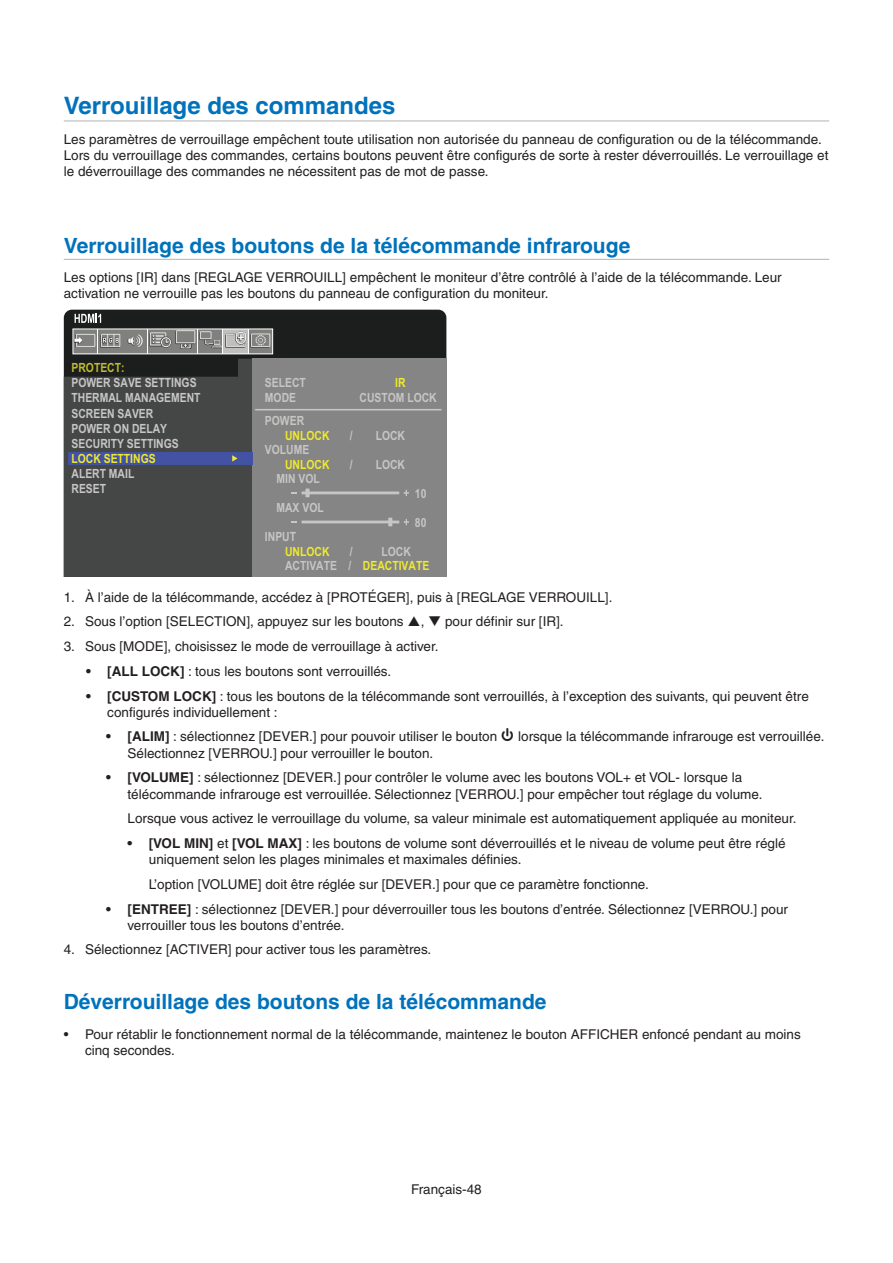
<style>
.page{position:relative;width:893px;height:1263px;background:#fff}
.page>*{position:absolute;margin:0;border:0;box-sizing:border-box;transform-origin:0 0}
.Head_2__top{font:700 24px "Helvetica";color:#0072bc}
.Head_3__line{font:700 21px "Helvetica";color:#0072bc}
.Head_3{font:700 21px "Helvetica";color:#0072bc}
.Body{font:13.5px/16.2px "Helvetica";color:#231f20}
.Indent_L3{font:13.5px "Helvetica";color:#231f20}
.Indent_L4{font:13.5px "Helvetica";color:#231f20}
.t1{font:700 12.6px/15.1px "Arial Narrow";color:#c7c6c5}
.t2{font:700 12.6px/14.4px "Arial Narrow";color:#eeea2e}
.s1{color:#bebc31}
.s2{color:#eeea2e}
.s3{color:#c7c6c5}
.s4{font-weight:700}
</style>
<div class="page">
<hr style="left:64px;top:121px;width:765px;height:1px;background:#b2b3b7">
<hr style="left:64px;top:259px;width:765px;height:1px;background:#b2b3b7">
<div style="left:64px;top:310px;width:382px;height:49px;background:#1c1d1d"></div>
<svg style="left:64px;top:359px;width:188px;height:218px;background:#414243"></svg>
<svg style="left:75px;top:314px;width:26px;height:9px"></svg>
<img style="left:75px;top:331px;width:196px;height:21px">
<svg style="left:98px;top:331px;width:1px;height:21px"></svg>
<svg style="left:123px;top:331px;width:1px;height:21px"></svg>
<svg style="left:148px;top:331px;width:1px;height:21px"></svg>
<svg style="left:173px;top:331px;width:1px;height:21px"></svg>
<svg style="left:198px;top:331px;width:1px;height:21px"></svg>
<svg style="left:223px;top:331px;width:1px;height:21px"></svg>
<svg style="left:248px;top:331px;width:1px;height:21px"></svg>
<div style="left:252px;top:359px;width:194px;height:218px;background:#858585"></div>
<hr style="left:255px;top:409px;width:186px;height:1px;background:#c7c6c5">
<div style="left:68px;top:453px;width:184px;height:12px;background:#4452a3"></div>
<svg style="left:232px;top:455px;width:6px;height:7px"></svg>
<hr style="left:302px;top:491px;width:97px;height:3px;background:#c7c6c5">
<div style="left:305px;top:489px;width:5px;height:8px;background:#c7c6c5"></div>
<svg style="left:404px;top:490px;width:5px;height:6px"></svg>
<hr style="left:302px;top:521px;width:97px;height:2px;background:#c7c6c5">
<svg style="left:388px;top:518px;width:4px;height:8px"></svg>
<svg style="left:404px;top:519px;width:5px;height:6px"></svg>
<div style="left:73px;top:329px;width:200px;height:25px;border:1px solid #fff"></div>
<p class="Head_2__top" style="left:64px;top:91px;width:333px">Verrouillage des commandes</p>
<p class="Body" style="left:64px;top:131px;width:766px">Les paramètres de verrouillage empêchent toute utilisation non autorisée du panneau de configuration ou de la télécommande.<br>Lors du verrouillage des commandes, certains boutons peuvent être configurés de sorte à rester déverrouillés. Le verrouillage et le déverrouillage des commandes ne nécessitent pas de mot de passe.</p>
<p class="Head_3__line" style="left:64px;top:232px;width:568px">Verrouillage des boutons de la télécommande infrarouge</p>
<p class="Body" style="left:64px;top:269px;width:719px">Les options [IR] dans [REGLAGE VERROUILL] empêchent le moniteur d’être contrôlé à l’aide de la télécommande. Leur activation ne verrouille pas les boutons du panneau de configuration du moniteur.</p>
<p class="t1" style="left:72px;top:359px;width:131px"><span class="s1">PROTECT:<br></span>POWER SAVE SETTINGS<br>THERMAL MANAGEMENT<br>SCREEN SAVER<br>POWER ON DELAY<br>SECURITY SETTINGS<br><span class="s2">LOCK SETTINGS<br></span>ALERT MAIL<br>RESET</p>
<p class="t1" style="left:265px;top:375px;width:42px">SELECT</p>
<p class="t2" style="left:395px;top:375px;width:12px">IR</p>
<p class="t1" style="left:265px;top:390px;width:33px">MODE</p>
<p class="t1" style="left:360px;top:390px;width:79px">CUSTOM LOCK</p>
<p class="t2" style="left:285px;top:413px;width:46px;text-indent:-20px"><span class="s3">POWER<br></span>UNLOCK</p>
<p class="t1" style="left:350px;top:427px;width:4px">/</p>
<p class="t1" style="left:376px;top:427px;width:31px">LOCK</p>
<p class="t1" style="left:285px;top:442px;width:46px;line-height:14.4px;text-indent:-20px">VOLUME<br><span class="s2">UNLOCK</span></p>
<p class="t1" style="left:276px;top:470px;width:45px">MIN VOL</p>
<p class="t1" style="left:276px;top:499px;width:49px">MAX VOL</p>
<p class="t1" style="left:350px;top:456px;width:4px">/</p>
<p class="t1" style="left:376px;top:456px;width:31px">LOCK</p>
<p class="t1" style="left:415px;top:485px;width:13px">10</p>
<p class="t1" style="left:415px;top:514px;width:13px">80</p>
<p class="t2" style="left:285px;top:529px;width:46px;text-indent:-20px"><span class="s3">INPUT<br></span>UNLOCK</p>
<p class="t1" style="left:285px;top:543px;width:146px;line-height:14.4px;text-indent:96px">LOCK<br>ACTIVATE / <span class="s2">DEACTIVATE</span></p>
<p class="t1" style="left:350px;top:543px;width:4px">/</p>
<p class="Body" style="left:64px;top:589px;width:550px">1. À l’aide de la télécommande, accédez à [PROTÉGER], puis à [REGLAGE VERROUILL].</p>
<p class="Body" style="left:64px;top:613px;width:341px">2. Sous l’option [SELECTION], appuyez sur les boutons</p>
<p class="Body" style="left:421px;top:613px;width:145px">, ❑ pour définir sur [IR].</p>
<p class="Body" style="left:64px;top:638px;width:376px">3. Sous [MODE], choisissez le mode de verrouillage à activer.</p>
<p class="Body" style="left:86px;top:663px;width:307px"><span class="s4">• [ALL LOCK]</span> : tous les boutons sont verrouillés.</p>
<p class="Body" style="left:107px;top:688px;width:703px;text-indent:-21px"><span class="s4">• [CUSTOM LOCK]</span> : tous les boutons de la télécommande sont verrouillés, à l’exception des suivants, qui peuvent être configurés individuellement :</p>
<p class="Body" style="left:128px;top:728px;width:698px;text-indent:-21px"><span class="s4">• [ALIM]</span> : sélectionnez [DEVER.] pour pouvoir utiliser le bouton ⏻ lorsque la télécommande infrarouge est verrouillée.<br>Sélectionnez [VERROU.] pour verrouiller le bouton.</p>
<p class="Body" style="left:128px;top:769px;width:636px;text-indent:-21px"><span class="s4">• [VOLUME]</span> : sélectionnez [DEVER.] pour contrôler le volume avec les boutons VOL+ et VOL- lorsque la télécommande infrarouge est verrouillée. Sélectionnez [VERROU.] pour empêcher tout réglage du volume.</p>
<p class="Indent_L3" style="left:128px;top:811px;width:670px">Lorsque vous activez le verrouillage du volume, sa valeur minimale est automatiquement appliquée au moniteur.</p>
<p class="Body" style="left:149px;top:835px;width:638px;text-indent:-21px"><span class="s4">• [VOL MIN]</span> et <span class="s4">[VOL MAX]</span> : les boutons de volume sont déverrouillés et le niveau de volume peut être réglé uniquement selon les plages minimales et maximales définies.</p>
<p class="Indent_L4" style="left:149px;top:876px;width:502px">L’option [VOLUME] doit être réglée sur [DEVER.] pour que ce paramètre fonctionne.</p>
<p class="Body" style="left:128px;top:901px;width:662px;text-indent:-21px"><span class="s4">• [ENTREE]</span> : sélectionnez [DEVER.] pour déverrouiller tous les boutons d’entrée. Sélectionnez [VERROU.] pour verrouiller tous les boutons d’entrée.</p>
<p class="Body" style="left:64px;top:941px;width:369px">4. Sélectionnez [ACTIVER] pour activer tous les paramètres.</p>
<p class="Head_3" style="left:64px;top:989px;width:484px">Déverrouillage des boutons de la télécommande</p>
<p class="Body" style="left:85px;top:1026px;width:717px;text-indent:-21px">• Pour rétablir le fonctionnement normal de la télécommande, maintenez le bouton AFFICHER enfoncé pendant au moins cinq secondes.</p>
<p class="Body" style="left:411px;top:1181px;width:72px">Français-48</p>
</div>
